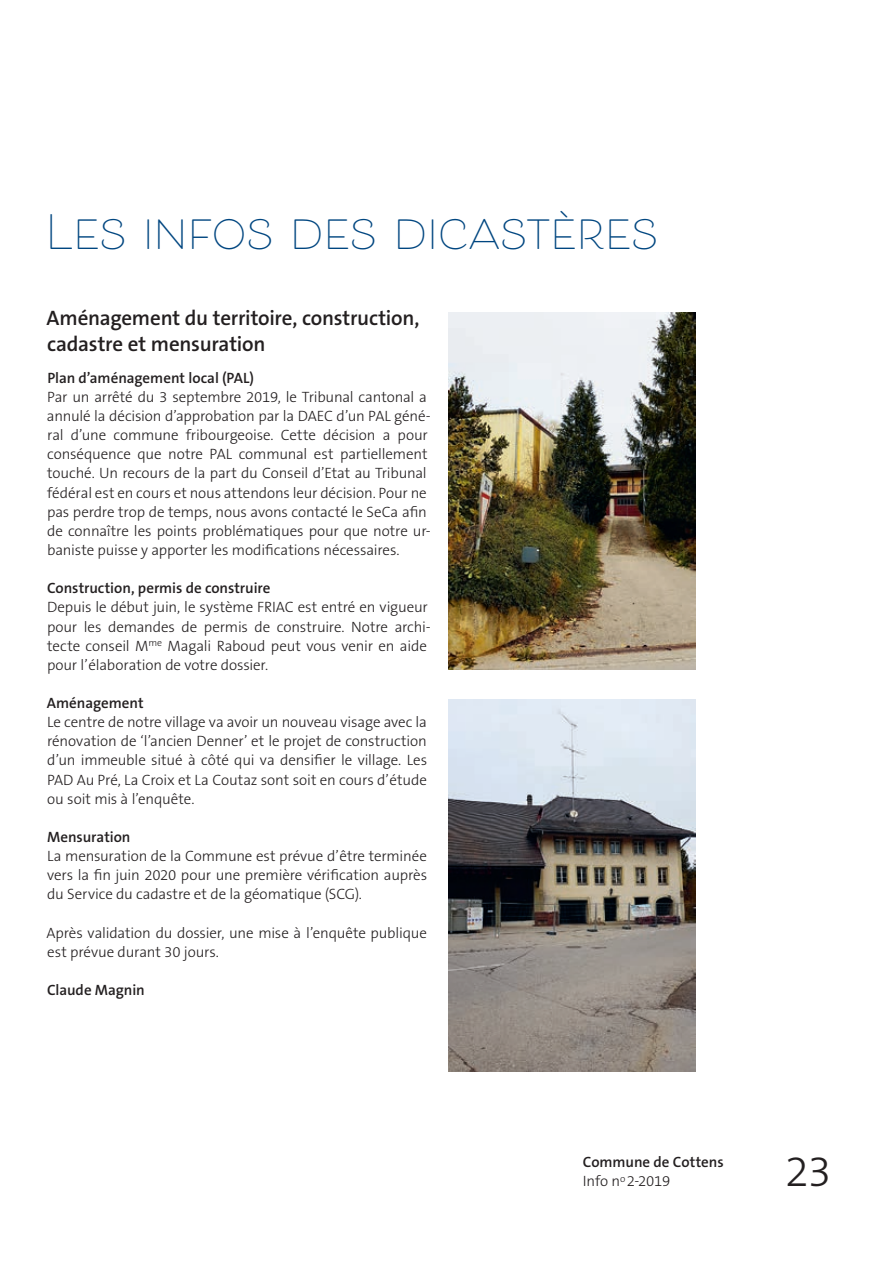
<style>
.page{position:relative;width:893px;height:1263px;background:#fff}
.page>*{position:absolute;margin:0;border:0;box-sizing:border-box;transform-origin:0 0}
.t1{font:46.5px "Beloved Sans";letter-spacing:-.02em;color:#004680}
.t2{font:300 43.5px "The Sans B W3";color:#231f20}
.t3{font:600 21px/25.2px "The Sans B W6";letter-spacing:-.01em;color:#231f20}
.t4{font:300 15px/19.2px "The Sans B W3";letter-spacing:-.01em;color:#231f20}
.t5{font:600 15px "The Sans B W6";letter-spacing:-.005em;color:#231f20}
</style>
<div class="page">
<img style="left:449px;top:699px;width:246px;height:372px">
<img style="left:449px;top:313px;width:246px;height:357px">
<h1 class="t1" style="left:45px;top:205px;width:615px">Les infos des dicastères</h1>
<h3 class="t3" style="left:47px;top:306px;width:374px">Aménagement du territoire, construction, cadastre et mensuration</h3>
<p class="t5" style="left:47px;top:368px;width:208px">Plan d’aménagement local (PAL)</p>
<p class="t4" style="left:47px;top:387px;width:385px">Par un arrêté du 3 septembre 2019, le Tribunal cantonal a annulé la décision d’approbation par la DAEC d’un PAL géné&shy;ral d’une commune fribourgeoise. Cette décision a pour conséquence que notre PAL communal est partiellement touché. Un recours de la part du Conseil d’Etat au Tribunal fédéral est en cours et nous attendons leur décision. Pour ne pas perdre trop de temps, nous avons contacté le SeCa afin de connaître les points problématiques pour que notre ur&shy;baniste puisse y apporter les modifications nécessaires.</p>
<p class="t5" style="left:47px;top:579px;width:225px">Construction, permis de construire</p>
<p class="t4" style="left:47px;top:598px;width:385px">Depuis le début juin, le système FRIAC est entré en vigueur pour les demandes de permis de construire. Notre archi&shy;tecte conseil M<sup>me</sup> Magali Raboud peut vous venir en aide pour l’élaboration de votre dossier.</p>
<p class="t5" style="left:47px;top:693px;width:98px">Aménagement</p>
<p class="t4" style="left:47px;top:713px;width:382px;text-align:justify">Le centre de notre village va avoir un nouveau visage avec la rénovation de ‘l’ancien Denner’ et le projet de construction d’un immeuble situé à côté qui va densifier le village. Les PAD Au Pré, La Croix et La Coutaz sont soit en cours d’étude ou soit mis à l’enquête.</p>
<p class="t5" style="left:47px;top:827px;width:85px">Mensuration</p>
<p class="t4" style="left:47px;top:846px;width:382px;text-align:justify">La mensuration de la Commune est prévue d’être terminée vers la fin juin 2020 pour une première vérification auprès du Service du cadastre et de la géomatique (SCG).</p>
<p class="t4" style="left:46px;top:923px;width:382px">Après validation du dossier, une mise à l’enquête publique est prévue durant 30 jours.</p>
<p class="t5" style="left:47px;top:980px;width:99px">Claude Magnin</p>
<p class="t5" style="left:583px;top:1152px;width:142px">Commune de Cottens</p>
<p class="t4" style="left:583px;top:1172px;width:89px">Info n<sup>o</sup>2-2019</p>
<h2 class="t2" style="left:785px;top:1144px;width:48px">23</h2>
</div>
